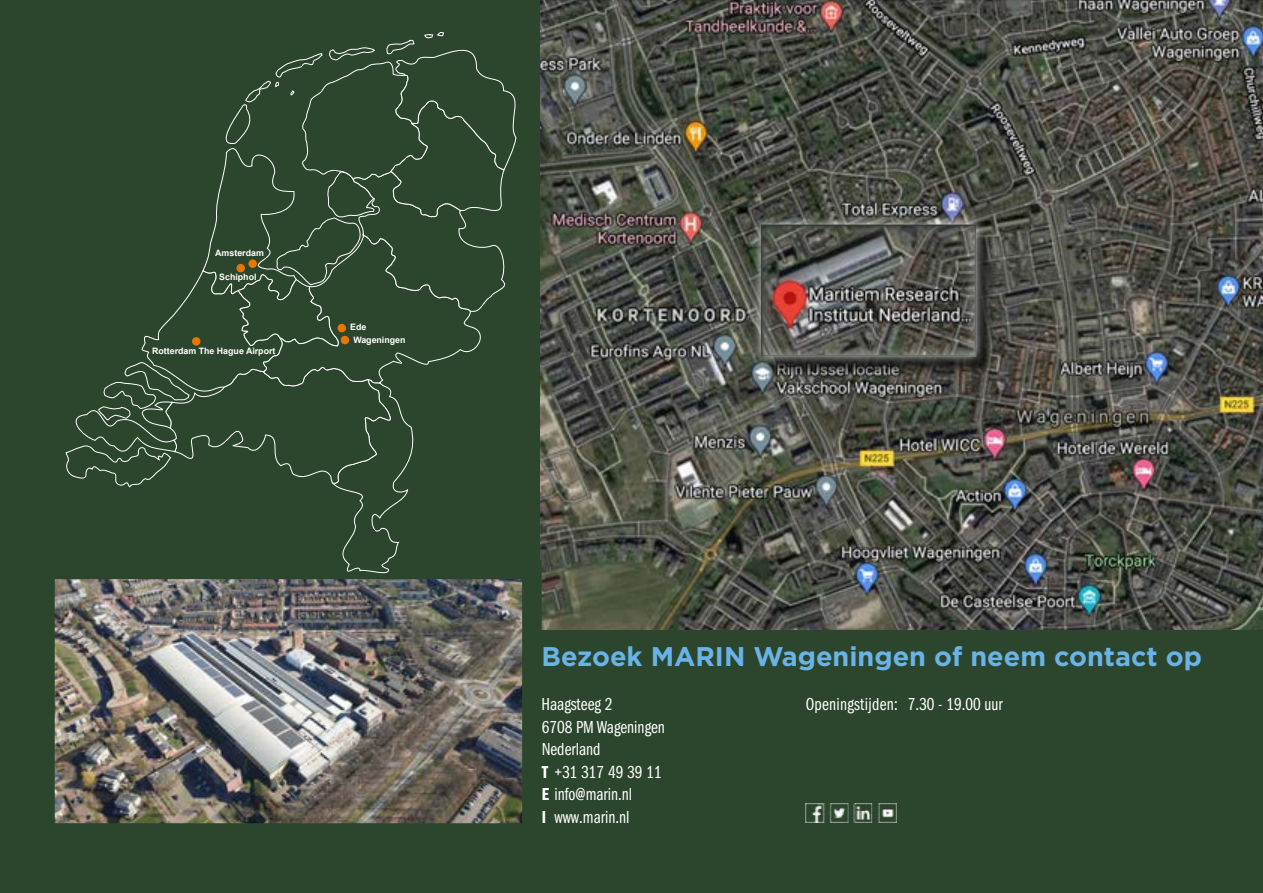
<style>
.page{position:relative;width:1263px;height:893px;background:#2c462d}
.page>*{position:absolute;margin:0;border:0;box-sizing:border-box;transform-origin:0 0}
.t1{font:700 27px "Gotham";color:#69b3e7}
.t2{font:18px/22.5px "ITC Franklin Gothic Std Bk Cp";color:#fff}
.t3{font:700 8.85px "Arial";color:#fff}
.s1{font-family:"ITC Franklin Gothic Std Dm Cp"}
</style>
<div class="page">
<img style="left:541px;top:0;width:722px;height:629px">
<div style="left:763px;top:227px;width:231px;height:149px;background:#000;opacity:.75"></div>
<div style="left:751px;top:215px;width:234px;height:151px;background:#fff;opacity:.75"></div>
<div style="left:747px;top:215px;width:242px;height:144px;background:#000;opacity:.75"></div>
<img style="left:56px;top:581px;width:465px;height:241px">
<div style="left:35px;top:560px;width:507px;height:283px;border:20px solid #2c462d"></div>
<svg style="left:66px;top:32px;width:450px;height:541px"></svg>
<div style="left:248px;top:259px;width:9px;height:9px;background:#ea7600;border-radius:50%"></div>
<div style="left:236px;top:264px;width:9px;height:8px;background:#ea7600;border-radius:50%"></div>
<div style="left:192px;top:337px;width:8px;height:9px;background:#ea7600;border-radius:50%"></div>
<div style="left:341px;top:336px;width:8px;height:8px;background:#ea7600;border-radius:50%"></div>
<div style="left:337px;top:324px;width:9px;height:8px;background:#ea7600;border-radius:50%"></div>
<div style="left:534px;top:684px;width:729px;height:75px;background:#2c462d"></div>
<img style="left:806px;top:803px;width:19px;height:19px">
<img style="left:829px;top:803px;width:20px;height:19px">
<img style="left:853px;top:803px;width:44px;height:19px">
<p class="t3" style="left:215px;top:247px;width:50px">Amsterdam</p>
<p class="t3" style="left:219px;top:270px;width:39px">Schiphol</p>
<p class="t3" style="left:152px;top:344px;width:125px">Rotterdam The Hague Airport</p>
<p class="t3" style="left:350px;top:321px;width:18px">Ede</p>
<p class="t3" style="left:353px;top:334px;width:54px">Wageningen</p>
<h1 class="t1" style="left:542px;top:639px;width:662px">Bezoek MARIN Wageningen of neem contact op</h1>
<p class="t2" style="left:542px;top:693px;width:72px">Haagsteeg 2</p>
<p class="t2" style="left:806px;top:693px;width:199px">Openingstijden: 7.30 - 19.00 uur</p>
<p class="t2" style="left:542px;top:716px;width:125px">6708 PM Wageningen<br>Nederland<br><span class="s1">T</span> +31 317 49 39 11<br><span class="s1">E</span> info@marin.nl<br><span class="s1">I</span> www.marin.nl</p>
</div>
